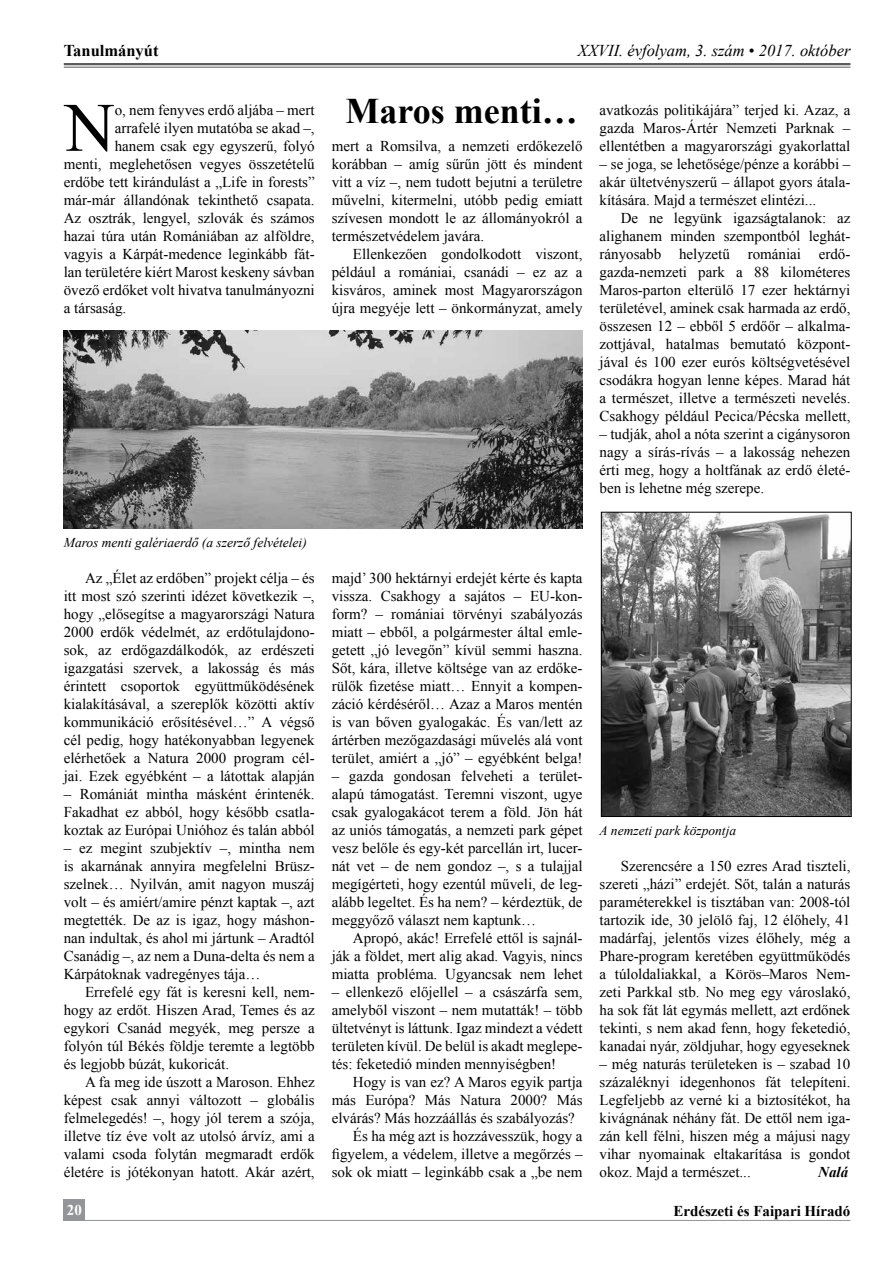
<style>
.page{position:relative;width:893px;height:1263px;background:#fff}
.page>*{position:absolute;margin:0;border:0;box-sizing:border-box;transform-origin:0 0}
.t1{font:69.3px "Times New Roman";color:#000}
.t2{font:700 36px "Times New Roman";color:#000}
.t3{font:italic 16.5px "Times New Roman";color:#000}
.t4{font:700 16.5px "Times New Roman";color:#000}
.t5{font:15px/18px "Times New Roman";color:#000;text-align:justify}
.t6{font:700 15px "Times New Roman";color:#000}
.t7{font:italic 700 15px "Times New Roman";color:#000}
.t8{font:700 15px "Times New Roman";color:#fff}
.t9{font:italic 13.5px "Times New Roman";color:#000}
.s1{font-style:normal}
</style>
<div class="page">
<hr style="left:64px;top:63px;width:786px;height:2px;background:#58595b">
<hr style="left:64px;top:67px;width:786px;height:1px;background:#58595b">
<div style="left:64px;top:1199px;width:21px;height:22px;background:#939598"></div>
<hr style="left:64px;top:1220px;width:786px;height:1px;background:#939598">
<img style="left:64px;top:331px;width:519px;height:198px">
<img style="left:603px;top:514px;width:247px;height:301px">
<div style="left:601px;top:512px;width:251px;height:305px;border:1px solid #000"></div>
<p class="t4" style="left:64px;top:39px;width:96px">Tanulmányút</p>
<p class="t3" style="left:578px;top:39px;width:274px">XXVII. évfolyam, 3. szám <span class="s1">•</span> 2017. október</p>
<h1 class="t1" style="left:65px;top:81px;width:52px">N</h1>
<p class="t5" style="left:115px;top:101px;width:201px">o, nem fenyves erdő aljába – mert</p>
<p class="t5" style="left:115px;top:119px;width:201px">arrafelé ilyen mutatóba se akad –,</p>
<p class="t5" style="left:115px;top:137px;width:201px">hanem csak egy egyszerű, folyó</p>
<p class="t5" style="left:64px;top:155px;width:252px">menti, meglehetősen vegyes összetételű</p>
<p class="t5" style="left:64px;top:173px;width:252px">erdőbe tett kirándulást a „Life in forests”</p>
<p class="t5" style="left:64px;top:191px;width:252px">már-már állandónak tekinthető csapata.</p>
<p class="t5" style="left:64px;top:209px;width:252px">Az osztrák, lengyel, szlovák és számos</p>
<p class="t5" style="left:64px;top:227px;width:252px">hazai túra után Romániában az alföldre,</p>
<p class="t5" style="left:64px;top:245px;width:252px">vagyis a Kárpát-medence leginkább fát-</p>
<p class="t5" style="left:64px;top:263px;width:252px">lan területére kiért Marost keskeny sávban</p>
<p class="t5" style="left:64px;top:281px;width:252px">övező erdőket volt hivatva tanulmányozni</p>
<p class="t5" style="left:64px;top:299px;width:64px">a társaság.</p>
<h2 class="t2" style="left:345px;top:86px;width:234px">Maros menti…</h2>
<p class="t5" style="left:332px;top:137px;width:252px">mert a Romsilva, a nemzeti erdőkezelő korábban – amíg sűrűn jött és mindent vitt a víz –, nem tudott bejutni a területre művelni, kitermelni, utóbb pedig emiatt szívesen mondott le az állományokról a természetvédelem javára.</p>
<p class="t5" style="left:332px;top:245px;width:252px;text-indent:21px">Ellenkezően gondolkodott viszont, például a romániai, csanádi – ez az a kisváros, aminek most Magyarországon újra megyéje lett – önkormányzat, amely</p>
<p class="t5" style="left:600px;top:101px;width:252px">avatkozás politikájára” terjed ki. Azaz, a gazda Maros-Ártér Nemzeti Parknak – ellentétben a magyarországi gyakorlattal</p>
<p class="t5" style="left:600px;top:155px;width:252px">– se joga, se lehetősége/pénze a korábbi – akár ültetvényszerű – állapot gyors átala&shy;kítására. Majd a természet elintézi...</p>
<p class="t5" style="left:600px;top:209px;width:252px;text-indent:21px">De ne legyünk igazságtalanok: az alighanem minden szempontból leghát&shy;rányosabb helyzetű romániai erdő&shy;gazda-nemzeti park a 88 kilométeres Maros-parton elterülő 17 ezer hektárnyi területével, aminek csak harmada az erdő, összesen 12 – ebből 5 erdőőr – alkalma&shy;zottjával, hatalmas bemutató központ&shy;jával és 100 ezer eurós költségvetésével csodákra hogyan lenne képes. Marad hát a természet, illetve a természeti nevelés.<br>Csakhogy például Pecica/Pécska mellett,</p>
<p class="t5" style="left:600px;top:425px;width:252px">– tudják, ahol a nóta szerint a cigánysoron nagy a sírás-rívás – a lakosság nehezen érti meg, hogy a holtfának az erdő életé&shy;ben is lehetne még szerepe.</p>
<p class="t9" style="left:64px;top:533px;width:245px">Maros menti galériaerdő (a szerző felvételei)</p>
<p class="t5" style="left:64px;top:569px;width:252px;text-indent:21px">Az „Élet az erdőben” projekt célja – és itt most szó szerinti idézet következik –, hogy „elősegítse a magyarországi Natura 2000 erdők védelmét, az erdőtulajdono&shy;sok, az erdőgazdálkodók, az erdészeti igazgatási szervek, a lakosság és más érintett csoportok együttműködésének kialakításával, a szereplők közötti aktív kommunikáció erősítésével…” A végső cél pedig, hogy hatékonyabban legyenek elérhetőek a Natura 2000 program cél&shy;jai. Ezek egyébként – a látottak alapján</p>
<p class="t5" style="left:64px;top:785px;width:252px">– Romániát mintha másként érintenék.<br>Fakadhat ez abból, hogy később csatla&shy;koztak az Európai Unióhoz és talán abból</p>
<p class="t5" style="left:64px;top:839px;width:252px">– ez megint szubjektív –, mintha nem is akarnának annyira megfelelni Brüs - szelnek… Nyilván, amit nagyon muszáj volt – és amiért/amire pénzt kaptak –, azt megtették. De az is igaz, hogy máshon&shy;nan indultak, és ahol mi jártunk – Aradtól Csanádig –, az nem a Duna-delta és nem a Kárpátoknak vadregényes tája…</p>
<p class="t5" style="left:64px;top:983px;width:252px;text-indent:21px">Errefelé egy fát is keresni kell, nem&shy;hogy az erdőt. Hiszen Arad, Temes és az egykori Csanád megyék, meg persze a folyón túl Békés földje teremte a legtöbb és legjobb búzát, kukoricát.</p>
<p class="t5" style="left:64px;top:1073px;width:252px;text-indent:21px">A fa meg ide úszott a Maroson. Ehhez képest csak annyi változott – globális felmelegedés! –, hogy jól terem a szója, illetve tíz éve volt az utolsó árvíz, ami a valami csoda folytán megmaradt erdők életére is jótékonyan hatott. Akár azért,</p>
<p class="t5" style="left:332px;top:569px;width:252px">majd’ 300 hektárnyi erdejét kérte és kapta vissza. Csakhogy a sajátos – EU-kon&shy;form? – romániai törvényi szabályozás miatt – ebből, a polgármester által emle&shy;getett „jó levegőn” kívül semmi haszna.<br>Sőt, kára, illetve költsége van az erdőke&shy;rülők fizetése miatt… Ennyit a kompen&shy;záció kérdéséről… Azaz a Maros mentén is van bőven gyalogakác. És van/lett az ártérben mezőgazdasági művelés alá vont terület, amiért a „jó” – egyébként belga!</p>
<p class="t5" style="left:332px;top:767px;width:252px">– gazda gondosan felveheti a terület&shy;alapú támogatást. Teremni viszont, ugye csak gyalogakácot terem a föld. Jön hát az uniós támogatás, a nemzeti park gépet vesz belőle és egy-két parcellán irt, lucer&shy;nát vet – de nem gondoz –, s a tulajjal megígérteti, hogy ezentúl műveli, de leg&shy;alább legeltet. És ha nem? – kérdeztük, de meggyőző választ nem kaptunk…</p>
<p class="t5" style="left:332px;top:929px;width:252px;text-indent:21px">Apropó, akác! Errefelé ettől is sajnál&shy;ják a földet, mert alig akad. Vagyis, nincs miatta probléma. Ugyancsak nem lehet</p>
<p class="t5" style="left:332px;top:983px;width:252px">– ellenkező előjellel – a császárfa sem, amelyből viszont – nem mutatták! – több ültetvényt is láttunk. Igaz mindezt a védett területen kívül. De belül is akadt meglepe&shy;tés: feketedió minden mennyiségben!</p>
<p class="t5" style="left:353px;top:1073px;width:231px">Hogy is van ez? A Maros egyik partja</p>
<p class="t5" style="left:332px;top:1091px;width:252px">más Európa? Más Natura 2000? Más</p>
<p class="t5" style="left:332px;top:1109px;width:245px">elvárás? Más hozzáállás és szabályozás?</p>
<p class="t5" style="left:353px;top:1127px;width:231px">És ha még azt is hozzávesszük, hogy a</p>
<p class="t5" style="left:332px;top:1145px;width:252px">figyelem, a védelem, illetve a megőrzés –</p>
<p class="t5" style="left:332px;top:1163px;width:252px">sok ok miatt – leginkább csak a „be nem</p>
<p class="t9" style="left:600px;top:821px;width:138px">A nemzeti park központja</p>
<p class="t5" style="left:600px;top:857px;width:252px;text-indent:21px">Szerencsére a 150 ezres Arad tiszteli, szereti „házi” erdejét. Sőt, talán a naturás paraméterekkel is tisztában van: 2008-tól tartozik ide, 30 jelölő faj, 12 élőhely, 41 madárfaj, jelentős vizes élőhely, még a Phare-program keretében együttműködés a túloldaliakkal, a Körös–Maros Nem&shy;zeti Parkkal stb. No meg egy városlakó, ha sok fát lát egymás mellett, azt erdőnek tekinti, s nem akad fenn, hogy feketedió, kanadai nyár, zöldjuhar, hogy egyeseknek</p>
<p class="t5" style="left:600px;top:1055px;width:252px">– még naturás területeken is – szabad 10 százaléknyi idegenhonos fát telepíteni.<br>Legfeljebb az verné ki a biztosítékot, ha kivágnának néhány fát. De ettől nem iga&shy;zán kell félni, hiszen még a májusi nagy vihar nyomainak eltakarítása is gondot okoz. Majd a természet...</p>
<p class="t7" style="left:818px;top:1161px;width:31px">Nalá</p>
<p class="t8" style="left:67px;top:1200px;width:16px">20</p>
<p class="t6" style="left:673px;top:1200px;width:179px">Erdészeti és Faipari Híradó</p>
</div>
